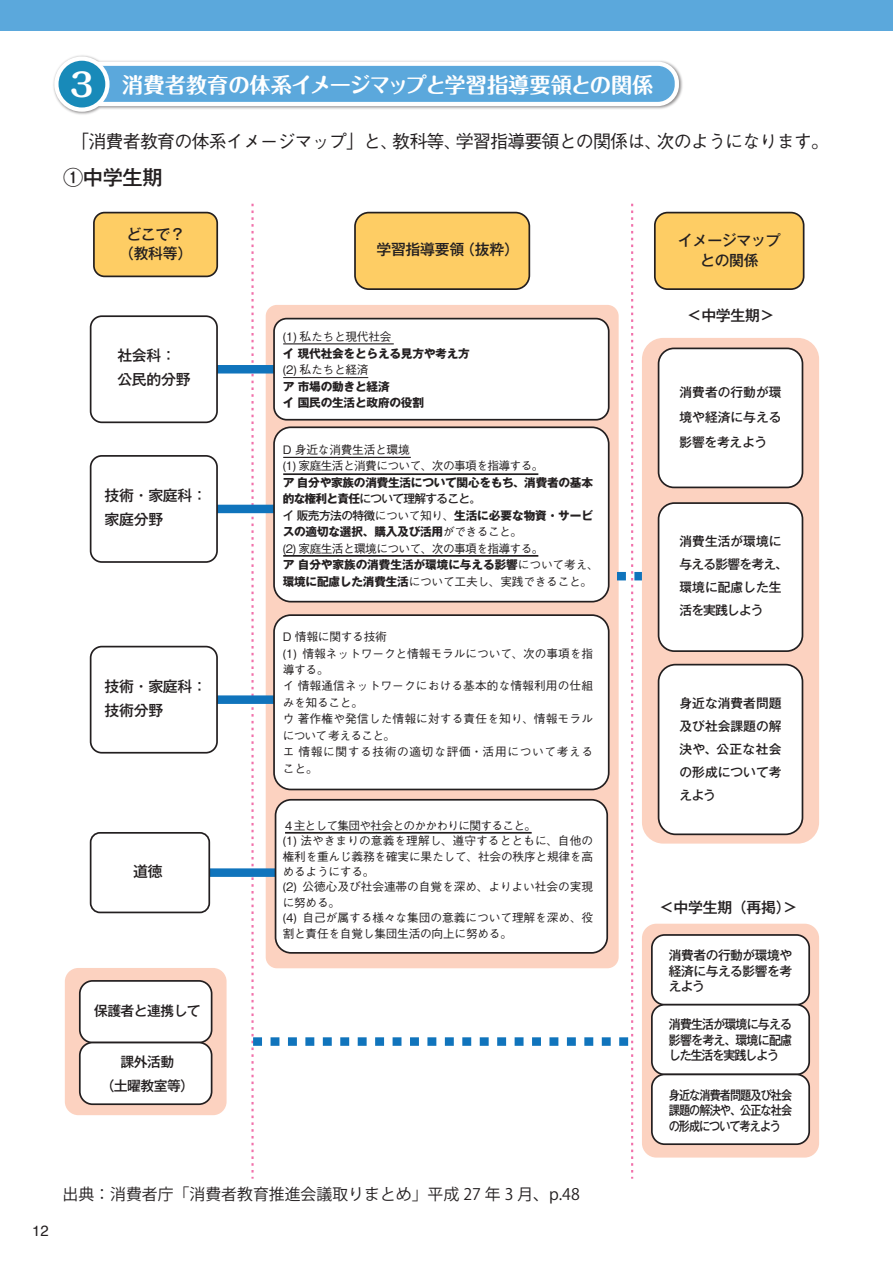
<style>
.page{position:relative;width:893px;height:1263px;background:#fff}
.page>*{position:absolute;margin:0;border:0;box-sizing:border-box;transform-origin:0 0}
.t1{font:700 21.3px "Maru Fo Pro";letter-spacing:-.005em;color:#fff}
.t2{font:500 20.25px "Gothic MB101 Pr 6 N";letter-spacing:-.02em;color:#231f20}
.t3{font:500 18px "Gothic BBB Pr 6";letter-spacing:-.05em;color:#231f20}
.t4{font:15.9px "Koz Go Pro";color:#231f20}
.t5{font:500 14.85px/23.9px "Gothic MB101 Pr 6 N";letter-spacing:-.02em;color:#231f20}
.t6{font:14.85px "Helvetica";color:#231f20}
.t7{font:500 13.8px/23.9px "Gothic MB101 Pr 6 N";letter-spacing:-.04em;color:#231f20;text-align:center}
.t8{font:500 12.75px/22.8px "Gothic MB101 Pr 6 N";letter-spacing:-.035em;color:#231f20;text-align:justify}
.t9{font:500 12.75px/15.5px "Gothic MB101 Pr 6 N";letter-spacing:-.035em;color:#231f20;text-align:justify;scale:.87 1}
.t10{font:500 12.75px/22.8px "Gothic MB101 Pr 6 N";color:#231f20}
.t11{font:500 12.75px/15.5px "Gothic MB101 Pr 6 N";letter-spacing:-.035em;color:#231f20;text-align:justify;scale:.94 1}
.t12{font:500 11.7px/15.5px "Gothic BBB Pr 6";letter-spacing:-.015em;color:#231f20}
.t13{font:700 11.7px/16.5px "Gothic MB101 Pr 6 N";letter-spacing:-.02em;color:#231f20}
.t14{font:500 11.7px/16.5px "Gothic BBB Pr 6";letter-spacing:.01em;color:#231f20}
.t15{font:500 11.7px/16.5px "Gothic BBB Pr 6";letter-spacing:-.05em;color:#231f20}
.s1{font-size:31.95px}
.s2{font-weight:500}
.s3{font-family:"Gothic BBB Pr 6";font-weight:500}
.s4{font-family:"Gothic MB101 Pr 6 N";font-weight:700}
</style>
<div class="page">
<img style="left:53px;top:55px;width:630px;height:60px">
<div style="left:55px;top:62px;width:624px;height:44px;border:9px solid #fff;border-radius:17px"></div>
<div style="left:60px;top:66px;width:615px;height:36px;background:#5ba8dc;border-radius:17px"></div>
<div style="left:54px;top:56px;width:56px;height:56px;border:9px solid #fff;border-radius:50%"></div>
<div style="left:59px;top:61px;width:46px;height:46px;background:#188ab9;border-radius:50%"></div>
<div style="left:183px;top:365px;width:226px;height:8px;background:#1074bc"></div>
<div style="left:183px;top:505px;width:226px;height:8px;background:#1074bc"></div>
<div style="left:183px;top:695px;width:226px;height:9px;background:#1074bc"></div>
<div style="left:183px;top:868px;width:226px;height:9px;background:#1074bc"></div>
<svg style="left:251px;top:204px;width:565px;height:975px"></svg>
<div style="left:65px;top:968px;width:162px;height:147px;background:#fcd2c0;border-radius:14px"></div>
<div style="left:94px;top:213px;width:123px;height:63px;background:#fecd64;border-radius:11px"></div>
<div style="left:93px;top:212px;width:125px;height:65px;border:2px solid #231f20;border-radius:11px"></div>
<div style="left:655px;top:213px;width:149px;height:76px;background:#fecd64;border-radius:13px"></div>
<div style="left:654px;top:212px;width:150px;height:78px;border:2px solid #231f20;border-radius:13px"></div>
<div style="left:642px;top:338px;width:177px;height:506px;background:#fcd2c0;border-radius:21px"></div>
<div style="left:642px;top:924px;width:177px;height:233px;background:#fcd2c0;border-radius:14px"></div>
<div style="left:274px;top:319px;width:335px;height:101px;background:#fff;border-radius:13px"></div>
<div style="left:273px;top:318px;width:337px;height:103px;border:2px solid #231f20;border-radius:13px"></div>
<div style="left:274px;top:427px;width:335px;height:175px;background:#fff;border-radius:17px"></div>
<div style="left:273px;top:426px;width:337px;height:176px;border:2px solid #231f20;border-radius:17px"></div>
<div style="left:274px;top:615px;width:335px;height:174px;background:#fff;border-radius:17px"></div>
<div style="left:273px;top:614px;width:337px;height:176px;border:2px solid #231f20;border-radius:17px"></div>
<div style="left:276px;top:800px;width:331px;height:153px;background:#fff;border-radius:16px"></div>
<div style="left:275px;top:799px;width:333px;height:155px;border:2px solid #231f20;border-radius:16px"></div>
<div style="left:659px;top:348px;width:143px;height:139px;background:#fff;border-radius:15px"></div>
<div style="left:658px;top:348px;width:145px;height:140px;border:2px solid #231f20;border-radius:15px"></div>
<div style="left:659px;top:503px;width:143px;height:148px;background:#fff;border-radius:16px"></div>
<div style="left:658px;top:502px;width:145px;height:150px;border:2px solid #231f20;border-radius:16px"></div>
<div style="left:659px;top:665px;width:143px;height:169px;background:#fff;border-radius:17px"></div>
<div style="left:658px;top:664px;width:145px;height:171px;border:2px solid #231f20;border-radius:17px"></div>
<hr style="left:283px;top:343px;width:111px;height:1px;background:#231f20">
<hr style="left:283px;top:457px;width:128px;height:1px;background:#231f20">
<hr style="left:283px;top:473px;width:255px;height:2px;background:#231f20">
<hr style="left:283px;top:555px;width:255px;height:2px;background:#231f20">
<hr style="left:285px;top:832px;width:247px;height:2px;background:#231f20">
<hr style="left:283px;top:377px;width:85px;height:1px;background:#231f20">
<div style="left:91px;top:316px;width:126px;height:106px;background:#fff;border-radius:11px"></div>
<div style="left:90px;top:315px;width:128px;height:108px;border:2px solid #231f20;border-radius:11px"></div>
<div style="left:91px;top:456px;width:126px;height:106px;background:#fff;border-radius:11px"></div>
<div style="left:90px;top:455px;width:128px;height:108px;border:2px solid #231f20;border-radius:11px"></div>
<div style="left:91px;top:647px;width:126px;height:106px;background:#fff;border-radius:11px"></div>
<div style="left:90px;top:646px;width:128px;height:107px;border:2px solid #231f20;border-radius:11px"></div>
<div style="left:91px;top:833px;width:118px;height:79px;background:#fff;border-radius:9px"></div>
<div style="left:90px;top:832px;width:120px;height:81px;border:2px solid #231f20;border-radius:9px"></div>
<div style="left:80px;top:981px;width:132px;height:61px;background:#fff;border-radius:13px"></div>
<div style="left:79px;top:980px;width:133px;height:63px;border:2px solid #231f20;border-radius:13px"></div>
<div style="left:80px;top:1042px;width:132px;height:62px;background:#fff;border-radius:13px"></div>
<div style="left:79px;top:1042px;width:133px;height:63px;border:2px solid #231f20;border-radius:13px"></div>
<div style="left:652px;top:935px;width:157px;height:70px;background:#fff;border-radius:13px"></div>
<div style="left:651px;top:934px;width:159px;height:71px;border:2px solid #231f20;border-radius:13px"></div>
<div style="left:652px;top:1005px;width:157px;height:69px;background:#fff;border-radius:13px"></div>
<div style="left:651px;top:1004px;width:159px;height:71px;border:2px solid #231f20;border-radius:13px"></div>
<div style="left:652px;top:1074px;width:157px;height:70px;background:#fff;border-radius:13px"></div>
<div style="left:651px;top:1073px;width:159px;height:72px;border:2px solid #231f20;border-radius:13px"></div>
<div style="left:355px;top:213px;width:174px;height:76px;background:#fecd64;border-radius:14px"></div>
<div style="left:354px;top:212px;width:176px;height:78px;border:2px solid #231f20;border-radius:14px"></div>
<div style="left:0;top:0;width:893px;height:31px;background:#5ba8dc"></div>
<h1 class="t1" style="left:70px;top:68px;width:585px"><span class="s1">3</span> 消費者教育の体系イメージマップと学習指導要領との関係</h1>
<h3 class="t3" style="left:63px;top:127px;width:767px">　「消費者教育の体系イメージマップ」と、教科等、学習指導要領との関係は、次のようになります。</h3>
<h2 class="t2" style="left:63px;top:160px;width:101px">①中学生期</h2>
<p class="t5" style="left:119px;top:223px;width:75px;line-height:19.6px;text-align:center">どこで？（教科等）</p>
<p class="t5" style="left:678px;top:230px;width:104px;line-height:19.6px;text-align:center">イメージマップとの関係</p>
<p class="t5" style="left:376px;top:236px;width:144px">学習指導要領（抜粋）</p>
<p class="t5" style="left:117px;top:343px;width:75px">社会科：公民的分野</p>
<p class="t5" style="left:105px;top:483px;width:104px">技術・家庭科：家庭分野</p>
<p class="t5" style="left:105px;top:673px;width:104px">技術・家庭科：技術分野</p>
<p class="t5" style="left:133px;top:859px;width:31px">道徳</p>
<p class="t7" style="left:94px;top:998px;width:108px">保護者と連携して</p>
<p class="t7" style="left:101px;top:1049px;width:95px">課外活動<br>（土曜教室等）</p>
<p class="t12" style="left:283px;top:328px;width:110px">(1) 私たちと現代社会</p>
<p class="t13" style="left:283px;top:345px;width:189px">イ 現代社会をとらえる見方や考え方</p>
<p class="t12" style="left:283px;top:361px;width:87px">(2) 私たちと経済</p>
<p class="t13" style="left:283px;top:378px;width:143px">ア 市場の動きと経済<br>イ 国民の生活と政府の役割</p>
<p class="t15" style="left:283px;top:441px;width:262px">D 身近な消費生活と環境<br>(1) 家庭生活と消費について、次の事項を指導する。</p>
<p class="t13" style="left:283px;top:474px;width:312px">ア 自分や家族の消費生活について関心をもち、消費者の基本的な権利と責任<span class="s2">について理解すること。<br>イ 販売方法の特徴</span><span class="s3">について知り、</span>生活に必要な物資・サービスの適切な選択、購入及び活用<span class="s3">ができること。</span></p>
<p class="t15" style="left:283px;top:539px;width:262px">(2) 家庭生活と環境について、次の事項を指導する。</p>
<p class="t13" style="left:283px;top:556px;width:318px">ア 自分や家族の消費生活が環境に与える影響<span class="s3">について考え、</span></p>
<p class="t12" style="left:283px;top:573px;width:311px"><span class="s4">環境に配慮した消費生活</span>について工夫し、実践できること。</p>
<p class="t14" style="left:283px;top:628px;width:312px">D 情報に関する技術<br>(1) 情報ネットワークと情報モラルについて、次の事項を指導する。<br>イ 情報通信ネットワークにおける基本的な情報利用の仕組みを知ること。<br>ウ 著作権や発信した情報に対する責任を知り、情報モラルについて 考えること。<br>エ 情報に関する技術の適切な評価・活用について考えること。</p>
<p class="t12" style="left:283px;top:817px;width:312px">４主として集団や社会とのかかわりに関すること。<br>(1) 法やきまりの意義を理解し、遵守するとともに、自他の権利を重んじ義務を確実に果たして、社会の秩序と規律を高めるようにする。<br>(2) 公徳心及び社会連帯の自覚を深め、よりよい社会の実現に努める。<br>(4) 自己が属する様々な集団の意義について理解を深め、役割と責任を自覚し集団生活の向上に努める。</p>
<p class="t5" style="left:687px;top:302px;width:89px">＜中学生期＞</p>
<p class="t8" style="left:679px;top:379px;width:104px;line-height:25px">消費者の行動が環境や経済に与える影響を考えよう</p>
<p class="t10" style="left:679px;top:529px;width:110px">消費生活が環境に与える影響を考え、環境に配慮した生活を実践しよう</p>
<p class="t8" style="left:679px;top:691px;width:104px">身近な消費者問題及び社会課題の解決や、公正な社会の形成について考えよう</p>
<p class="t5" style="left:659px;top:895px;width:140px">＜中学生期（再掲）＞</p>
<p class="t8" style="left:669px;top:947px;width:125px;line-height:15.5px">消費者の行動が環境や経済に与える影響を考えよう</p>
<p class="t11" style="left:669px;top:1016px;width:133px">消費生活が環境に与える影響を考え、環境に配慮した生活を実践しよう</p>
<p class="t9" style="left:669px;top:1086px;width:143px">身近な消費者問題及び社会課題の解決や、公正な社会の形成について考えよう</p>
<p class="t6" style="left:32px;top:1219px;width:18px">12</p>
<h3 class="t4" style="left:63px;top:1184px;width:519px">出典：消費者庁「消費者教育推進会議取りまとめ」平成 27 年 3 月、p.48</h3>
</div>
